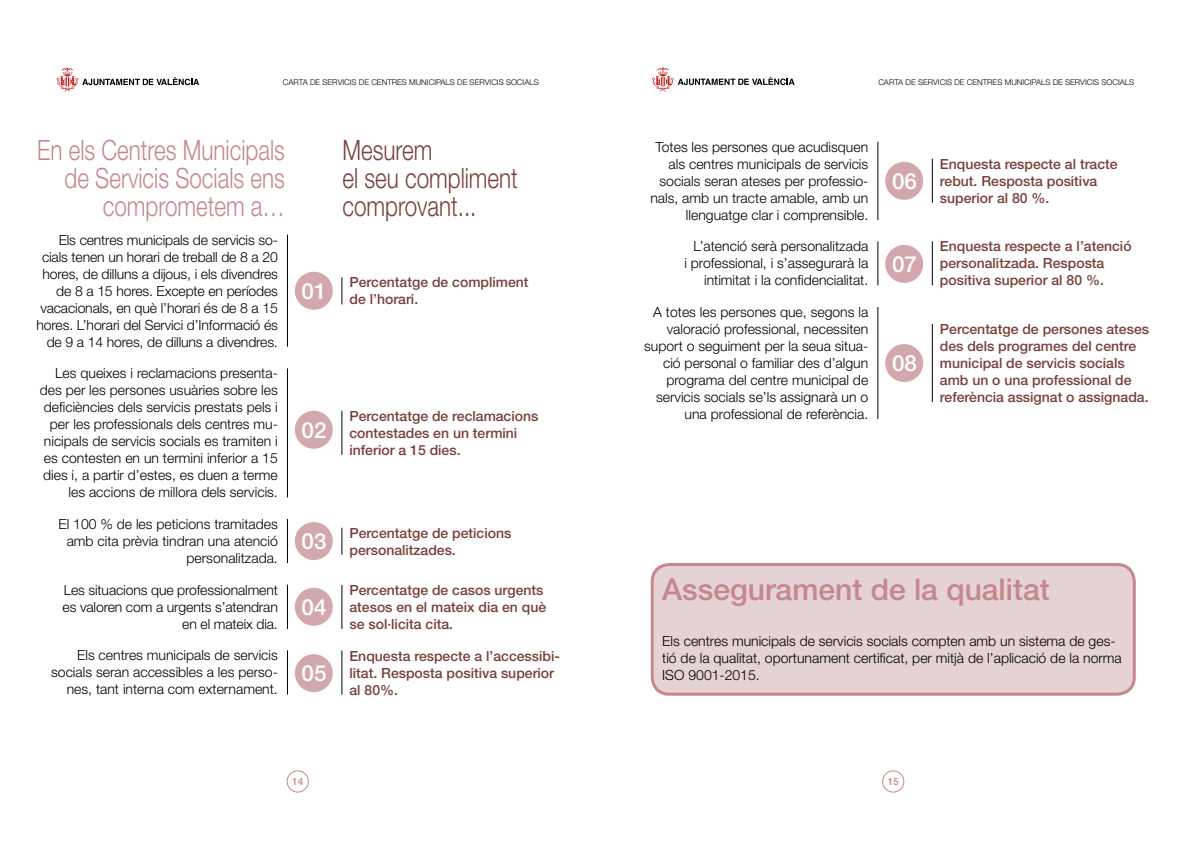
<style>
.page{position:relative;width:1191px;height:842px;background:#fff}
.page>*{position:absolute;margin:0;border:0;box-sizing:border-box;transform-origin:0 0}
.t1{font:500 30px "Helvetica Neue LT Pro";color:#c5868d}
.t2{font:300 28px/28px "Helvetica Neue LT Pro";color:#c5868d;text-align:right;scale:.8 1}
.t3{font:300 28px/28px "Helvetica Neue LT Pro";color:#784039;scale:.8 1}
.t4{font:500 22.2px "Helvetica Neue LT Pro";color:#fff}
.t5{font:300 14px/17px "Helvetica Neue LT Pro";color:#000;text-align:right}
.t6{font:500 14px/17px "Helvetica Neue LT Pro";color:#784039}
.t7{font:500 10px "Helvetica Neue LT Pro";color:#c5868d}
.t8{font:300 8px "Helvetica Neue LT Pro";color:#000}
</style>
<div class="page">
<svg style="left:57px;top:67px;width:142px;height:25px"></svg>
<svg style="left:652px;top:67px;width:142px;height:25px"></svg>
<div style="left:287px;top:770px;width:22px;height:22px;border:1px solid #c5868d;border-radius:50%"></div>
<div style="left:882px;top:770px;width:22px;height:22px;border:1px solid #c5868d;border-radius:50%"></div>
<div style="left:885px;top:162px;width:38px;height:38px;background:#d2a8ad;border-radius:50%"></div>
<div style="left:885px;top:245px;width:38px;height:38px;background:#d2a8ad;border-radius:50%"></div>
<div style="left:885px;top:344px;width:38px;height:38px;background:#d2a8ad;border-radius:50%"></div>
<hr style="left:877px;top:142px;width:1px;height:78px;background:#000">
<hr style="left:877px;top:241px;width:1px;height:44px;background:#000">
<hr style="left:877px;top:307px;width:1px;height:112px;background:#000">
<hr style="left:931px;top:159px;width:1px;height:44px;background:#000">
<hr style="left:931px;top:241px;width:1px;height:44px;background:#000">
<hr style="left:931px;top:324px;width:1px;height:78px;background:#000">
<div style="left:295px;top:522px;width:38px;height:38px;background:#d2a8ad;border-radius:50%"></div>
<div style="left:295px;top:588px;width:38px;height:38px;background:#d2a8ad;border-radius:50%"></div>
<div style="left:295px;top:654px;width:38px;height:38px;background:#d2a8ad;border-radius:50%"></div>
<hr style="left:287px;top:519px;width:1px;height:44px;background:#000">
<hr style="left:287px;top:585px;width:1px;height:44px;background:#000">
<hr style="left:287px;top:650px;width:1px;height:45px;background:#000">
<div style="left:295px;top:411px;width:38px;height:38px;background:#d2a8ad;border-radius:50%"></div>
<hr style="left:287px;top:368px;width:1px;height:129px;background:#000">
<hr style="left:341px;top:411px;width:1px;height:44px;background:#000">
<div style="left:295px;top:272px;width:38px;height:38px;background:#d2a8ad;border-radius:50%"></div>
<hr style="left:287px;top:235px;width:1px;height:112px;background:#000">
<svg style="left:341px;top:277px;width:1px;height:27px"></svg>
<svg style="left:341px;top:528px;width:1px;height:27px"></svg>
<hr style="left:341px;top:585px;width:1px;height:44px;background:#000">
<hr style="left:341px;top:650px;width:1px;height:45px;background:#000">
<div style="left:652px;top:564px;width:482px;height:130px;background:#e5d2d4;border-radius:17px"></div>
<div style="left:650px;top:563px;width:485px;height:133px;border:3px solid #c5868d;border-radius:17px"></div>
<p class="t8" style="left:283px;top:77px;width:257px">CARTA DE SERVICIS DE CENTRES MUNICIPALS DE SERVICIS SOCIALS</p>
<p class="t8" style="left:878px;top:77px;width:257px">CARTA DE SERVICIS DE CENTRES MUNICIPALS DE SERVICIS SOCIALS</p>
<h2 class="t2" style="left:37px;top:135px;width:311px">En els Centres Municipals de Servicis Socials ens comprometem a…</h2>
<p class="t5" style="left:37px;top:231px;width:243px">Els centres municipals de servicis so&shy;cials tenen un horari de treball de 8 a 20 hores, de dilluns a dijous, i els divendres de 8 a 15 hores. Excepte en períodes vacacionals, en què l’horari és de 8 a 15 hores. L’horari del Servici d’Informació és de 9 a 14 hores, de dilluns a divendres.</p>
<p class="t5" style="left:40px;top:365px;width:240px">Les queixes i reclamacions presenta&shy;des per les persones usuàries sobre les deficiències dels servicis prestats pels i per les professionals dels centres mu&shy;nicipals de servicis socials es tramiten i es contesten en un termini inferior a 15 dies i, a partir d’estes, es duen a terme les accions de millora dels servicis.</p>
<p class="t5" style="left:58px;top:515px;width:221px">El 100 % de les peticions tramitades amb cita prèvia tindran una atenció personalitzada.</p>
<p class="t5" style="left:63px;top:581px;width:217px">Les situacions que professionalment es valoren com a urgents s’atendran en el mateix dia.</p>
<p class="t5" style="left:51px;top:646px;width:228px">Els centres municipals de servicis socials seran accessibles a les perso&shy;nes, tant interna com externament.</p>
<h2 class="t3" style="left:342px;top:135px;width:221px">Mesurem<br>el seu compliment comprovant...</h2>
<p class="t6" style="left:302px;top:274px;width:228px;text-indent:48px">Percentatge de compliment<br><sup>01</sup> de l’horari.</p>
<h3 class="t4" style="left:302px;top:417px;width:26px">02</h3>
<p class="t6" style="left:349px;top:407px;width:190px">Percentatge de reclamacions contestades en un termini inferior a 15 dies.</p>
<h3 class="t4" style="left:302px;top:528px;width:26px">03</h3>
<h3 class="t4" style="left:302px;top:594px;width:26px">04</h3>
<h3 class="t4" style="left:302px;top:660px;width:26px">05</h3>
<p class="t6" style="left:349px;top:524px;width:163px">Percentatge de peticions personalitzades.</p>
<p class="t6" style="left:349px;top:581px;width:198px">Percentatge de casos urgents atesos en el mateix dia en què se sol·licita cita.</p>
<p class="t6" style="left:349px;top:647px;width:212px">Enquesta respecte a l’accessibi&shy;litat. Resposta positiva superior al 80%.</p>
<p class="t5" style="left:650px;top:138px;width:219px">Totes les persones que acudisquen als centres municipals de servicis socials seran ateses per professio&shy;nals, amb un tracte amable, amb un llenguatge clar i comprensible.</p>
<p class="t5" style="left:684px;top:238px;width:185px">L’atenció serà personalitzada<br>i professional, i s’assegurarà la intimitat i la confidencialitat.</p>
<p class="t5" style="left:644px;top:303px;width:226px">A totes les persones que, segons la valoració professional, necessiten suport o seguiment per la seua situa&shy;ció personal o familiar des d’algun programa del centre municipal de servicis socials se’ls assignarà un o una professional de referència.</p>
<h3 class="t4" style="left:892px;top:168px;width:26px">06</h3>
<h3 class="t4" style="left:892px;top:251px;width:26px">07</h3>
<h3 class="t4" style="left:892px;top:350px;width:26px">08</h3>
<p class="t6" style="left:940px;top:155px;width:179px">Enquesta respecte al tracte rebut. Resposta positiva superior al 80 %.</p>
<p class="t6" style="left:940px;top:238px;width:193px">Enquesta respecte a l’atenció personalitzada. Resposta positiva superior al 80 %.</p>
<p class="t6" style="left:940px;top:320px;width:211px">Percentatge de persones ateses des dels programes del centre municipal de servicis socials amb un o una professional de referència assignat o assignada.</p>
<h1 class="t1" style="left:662px;top:572px;width:389px">Assegurament de la qualitat</h1>
<p class="t5" style="left:662px;top:632px;width:461px;text-align:left">Els centres municipals de servicis socials compten amb un sistema de ges&shy;tió de la qualitat, oportunament certificat, per mitjà de l’aplicació de la norma<br>ISO 9001-2015.</p>
<p class="t7" style="left:292px;top:775px;width:13px">14</p>
<p class="t7" style="left:887px;top:775px;width:13px">15</p>
</div>
